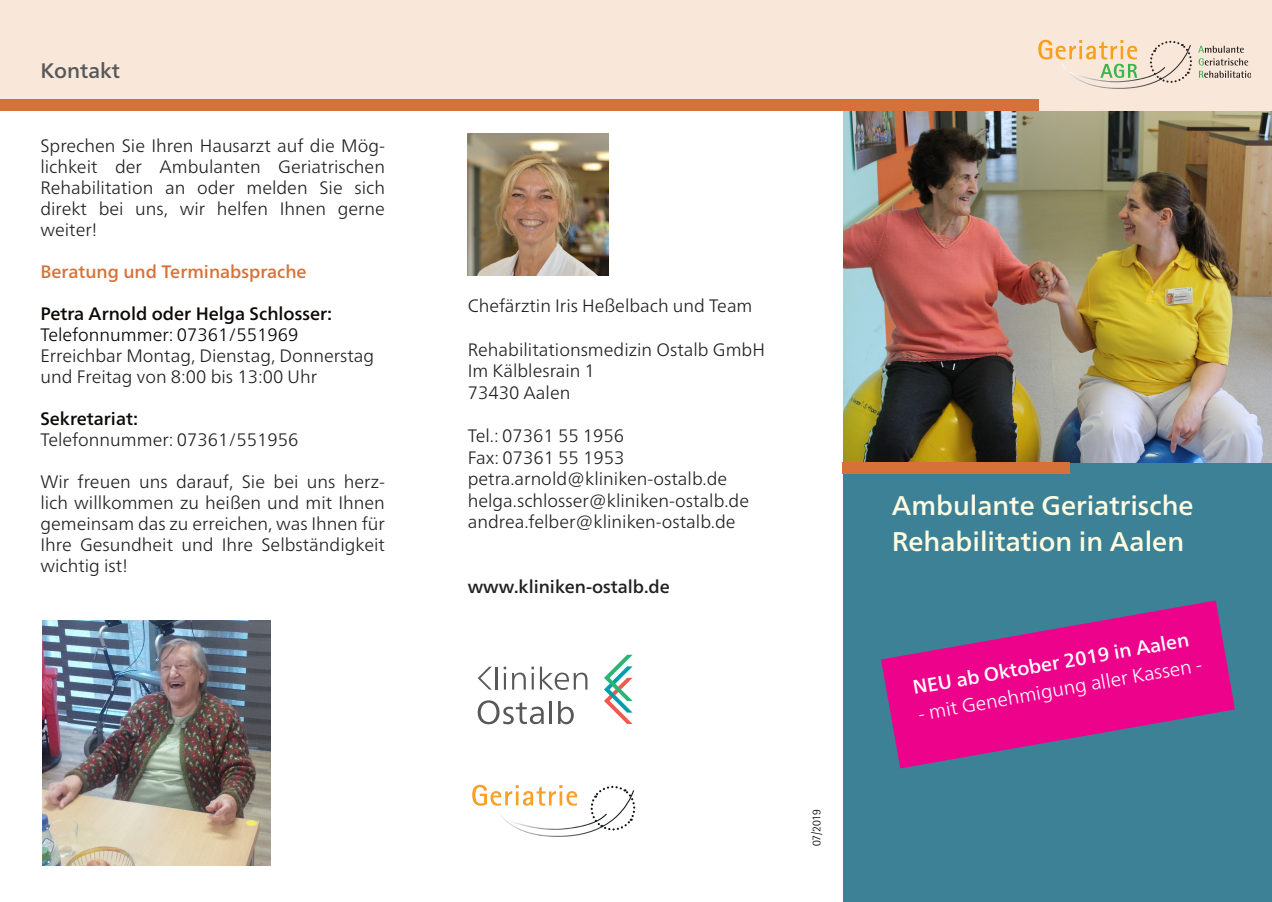
<style>
.page{position:relative;width:1272px;height:902px;background:#fff}
.page>*{position:absolute;margin:0;border:0;box-sizing:border-box;transform-origin:0 0}
.t1{font:500 27px/36px "Frutiger Neue LT Pro";color:#fffce1}
.t2{font:500 21px "Frutiger Neue LT Pro";color:#57585a}
.t3{font:300 19.5px "Frutiger Neue LT Pro";color:#fff}
.t4{font:500 19.5px "Frutiger Neue LT Pro";color:#fff}
.t5{font:300 18px/21px "Frutiger Neue LT Pro";color:#231f20}
.t6{font:500 18px "Frutiger Neue LT Pro";color:#0c0806}
.t7{font:500 18px "Frutiger Neue LT Pro";color:#d67239}
.t8{font:300 18px "Frutiger Neue LT Pro";color:#000}
.t9{font:500 18px "Frutiger Neue LT Pro";color:#231f20}
.t10{font:300 12px "Agfa Rotis Semisans";letter-spacing:-.02em;color:#000}
</style>
<div class="page">
<div style="left:843px;top:408px;width:428px;height:493px;background:#3c8196"></div>
<div style="left:0;top:0;width:1271px;height:111px;background:#f9e7d9"></div>
<img style="left:843px;top:111px;width:428px;height:351px">
<svg style="left:602px;top:785px;width:33px;height:28px"></svg>
<img style="left:497px;top:790px;width:137px;height:46px">
<svg style="left:472px;top:784px;width:105px;height:21px"></svg>
<div style="left:0;top:100px;width:1037px;height:11px;background:#d67239"></div>
<svg style="left:1158px;top:40px;width:33px;height:30px"></svg>
<img style="left:1075px;top:45px;width:115px;height:44px">
<svg style="left:1198px;top:46px;width:50px;height:19px"></svg>
<svg style="left:1199px;top:71px;width:51px;height:7px"></svg>
<svg style="left:1038px;top:40px;width:99px;height:38px"></svg>
<div style="left:842px;top:462px;width:227px;height:12px;background:#d67239"></div>
<svg style="left:477px;top:700px;width:67px;height:24px"></svg>
<hr style="left:549px;top:701px;width:3px;height:22px;background:#57585a">
<svg style="left:558px;top:701px;width:15px;height:23px"></svg>
<hr style="left:495px;top:666px;width:3px;height:23px;background:#57585a">
<svg style="left:503px;top:666px;width:3px;height:23px"></svg>
<svg style="left:512px;top:666px;width:22px;height:23px"></svg>
<hr style="left:531px;top:673px;width:3px;height:16px;background:#57585a">
<svg style="left:540px;top:666px;width:47px;height:24px"></svg>
<svg style="left:477px;top:666px;width:15px;height:23px"></svg>
<svg style="left:604px;top:654px;width:28px;height:70px"></svg>
<svg style="left:881px;top:600px;width:353px;height:168px;fill:#ed028c"></svg>
<img style="left:467px;top:133px;width:141px;height:142px">
<img style="left:43px;top:620px;width:227px;height:245px">
<p class="t2" style="left:40px;top:58px;width:81px">Kontakt</p>
<p class="t5" style="left:40px;top:135px;width:346px;text-align:justify">Sprechen Sie Ihren Hausarzt auf die Mög&shy;lichkeit der Ambulanten Geriatrischen Rehabilitation an oder melden Sie sich direkt bei uns, wir helfen Ihnen gerne weiter!</p>
<p class="t7" style="left:40px;top:261px;width:268px">Beratung und Terminabsprache</p>
<p class="t6" style="left:40px;top:303px;width:293px">Petra Arnold oder Helga Schlosser:</p>
<p class="t8" style="left:40px;top:323px;width:260px">Telefonnummer: 07361/551969</p>
<p class="t5" style="left:40px;top:345px;width:335px">Erreichbar Montag, Dienstag, Donnerstag und Freitag von 8:00 bis 13:00 Uhr</p>
<p class="t6" style="left:40px;top:408px;width:99px">Sekretariat:</p>
<p class="t5" style="left:40px;top:429px;width:260px">Telefonnummer: 07361/551956</p>
<p class="t5" style="left:40px;top:471px;width:346px;text-align:justify">Wir freuen uns darauf, Sie bei uns herz&shy;lich willkommen zu heißen und mit Ihnen gemeinsam das zu erreichen, was Ihnen für Ihre Gesundheit und Ihre Selbständigkeit wichtig ist!</p>
<p class="t5" style="left:467px;top:295px;width:286px">Chefärztin Iris Heßelbach und Team</p>
<p class="t5" style="left:467px;top:338px;width:299px;line-height:21.6px">Rehabilitationsmedizin Ostalb GmbH<br>Im Kälblesrain 1<br>73430 Aalen</p>
<p class="t5" style="left:467px;top:425px;width:283px;line-height:21.6px">Tel.: 07361 55 1956<br>Fax: 07361 55 1953 petra.arnold@kliniken-ostalb.de helga.schlosser@kliniken-ostalb.de andrea.felber@kliniken-ostalb.de</p>
<p class="t9" style="left:467px;top:576px;width:204px">www.kliniken-ostalb.de</p>
<p class="t10" style="left:809px;top:846px;width:38px;rotate:-90deg">07/2019</p>
<h1 class="t1" style="left:891px;top:487px;width:303px">Ambulante Geriatrische<br>Rehabilitation in Aalen</h1>
<p class="t4" style="left:910px;top:676px;width:282px;rotate:-10deg">NEU ab Oktober 2019 in Aalen</p>
<p class="t3" style="left:916px;top:702px;width:290px;rotate:-10deg">- mit Genehmigung aller Kassen -</p>
</div>
